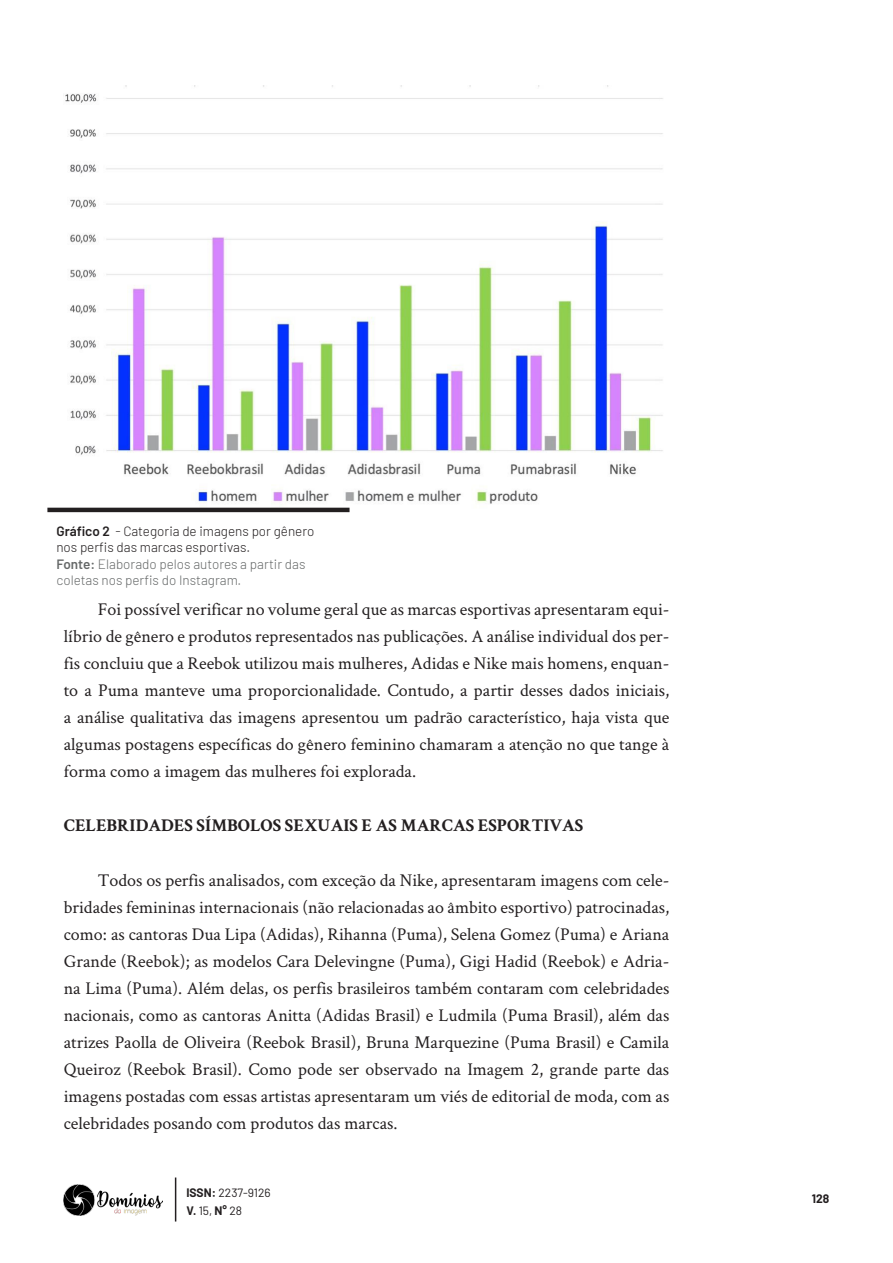
<style>
.page{position:relative;width:893px;height:1263px;background:#fff}
.page>*{position:absolute;margin:0;border:0;box-sizing:border-box;transform-origin:0 0}
.texto_corrido{font:18px/27px "Crimson Text";color:#231f20;text-align:justify}
.subtítulo{font:700 18px "Crimson Text";color:#231f20}
.Legenda{font:300 13.5px/16.5px "Barlow";color:#231f20}
.Legenda-2{font:300 13.5px/16.5px "Barlow";color:#666969}
.t1{font:12px "Barlow";color:#231f20}
.t2{font:700 12px "Barlow";color:#231f20}
.s1{font-weight:600}
.s2{font-weight:700}
</style>
<div class="page">
<img style="left:64px;top:1184px;width:98px;height:31px">
<hr style="left:175px;top:1177px;width:1px;height:44px;background:#231f20">
<img style="left:64px;top:85px;width:599px;height:423px">
<hr style="left:47px;top:508px;width:303px;height:4px;background:#231f20">
<p class="Legenda" style="left:56px;top:521px;width:259px"><span class="s1">Gráfico 2</span> - Categoria de imagens por gênero nos perfis das marcas esportivas.</p>
<p class="Legenda-2" style="left:56px;top:554px;width:251px"><span class="s1">Fonte:</span> Elaborado pelos autores a partir das coletas nos perfis do Instagram.</p>
<p class="texto_corrido" style="left:64px;top:595px;width:607px;text-indent:34px">Foi possível verificar no volume geral que as marcas esportivas apresentaram equi&shy;líbrio de gênero e produtos representados nas publicações. A análise individual dos per&shy;fis concluiu que a Reebok utilizou mais mulheres, Adidas e Nike mais homens, enquan&shy;to a Puma manteve uma proporcionalidade. Contudo, a partir desses dados iniciais, a análise qualitativa das imagens apresentou um padrão característico, haja vista que algumas postagens específicas do gênero feminino chamaram a atenção no que tange à forma como a imagem das mulheres foi explorada.</p>
<p class="subtítulo" style="left:64px;top:814px;width:521px">CELEBRIDADES SÍMBOLOS SEXUAIS E AS MARCAS ESPORTIVAS</p>
<p class="texto_corrido" style="left:64px;top:866px;width:607px;text-indent:34px">Todos os perfis analisados, com exceção da Nike, apresentaram imagens com cele&shy;bridades femininas internacionais (não relacionadas ao âmbito esportivo) patrocinadas, como: as cantoras Dua Lipa (Adidas), Rihanna (Puma), Selena Gomez (Puma) e Ariana Grande (Reebok); as modelos Cara Delevingne (Puma), Gigi Hadid (Reebok) e Adria&shy;na Lima (Puma). Além delas, os perfis brasileiros também contaram com celebridades nacionais, como as cantoras Anitta (Adidas Brasil) e Ludmila (Puma Brasil), além das atrizes Paolla de Oliveira (Reebok Brasil), Bruna Marquezine (Puma Brasil) e Camila Queiroz (Reebok Brasil). Como pode ser observado na Imagem 2, grande parte das imagens postadas com essas artistas apresentaram um viés de editorial de moda, com as celebridades posando com produtos das marcas.</p>
<p class="t1" style="left:186px;top:1184px;width:86px"><span class="s2">ISSN:</span> 2237-9126</p>
<p class="t1" style="left:186px;top:1202px;width:57px"><span class="s2">V.</span> 15, <span class="s2">N°</span> 28</p>
<p class="t2" style="left:812px;top:1189px;width:19px">128</p>
</div>
